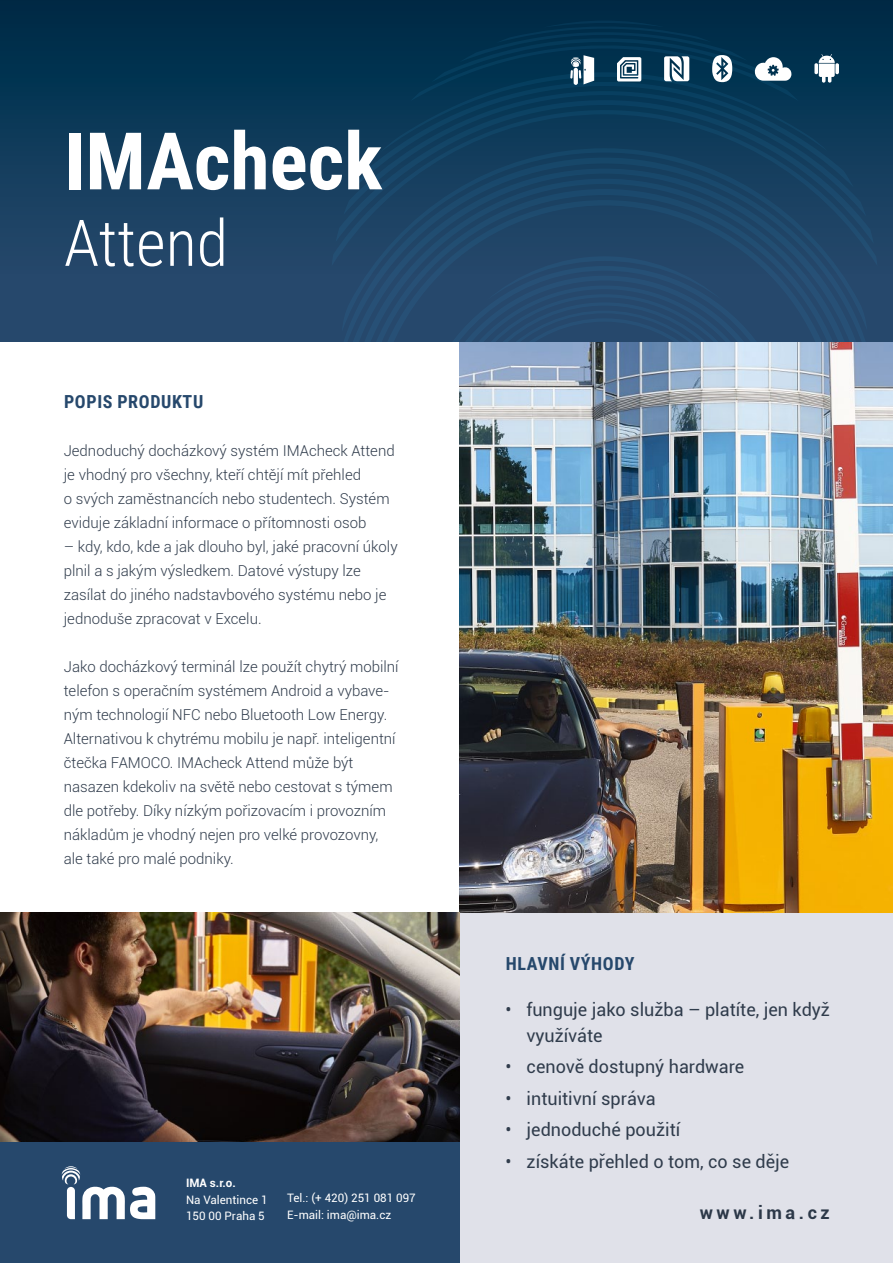
<style>
.page{position:relative;width:893px;height:1263px;background:#fff}
.page>*{position:absolute;margin:0;border:0;box-sizing:border-box;transform-origin:0 0}
.t1{font:700 79.5px "Roboto Condensed";color:#fff}
.t2{font:300 64.5px "Roboto Condensed";color:#fff}
.t3{font:18px/25.5px "Roboto";color:#303c4c}
.t4{font:700 18px "Roboto Condensed";letter-spacing:.035em;color:#26486c}
.t5{font:700 18px "Roboto";letter-spacing:.2em;color:#2c3848}
.t6{font:300 15px/24px "Roboto";color:#303c4c}
.t7{font:11.7px/16.5px "Roboto";color:#fff}
.t8{font:700 11.7px "Roboto";color:#fff}
</style>
<div class="page">
<div style="left:0;top:0;width:893px;height:366px;background:linear-gradient(to bottom,#002c47,#305075)"></div>
<svg style="left:332px;top:91px;width:545px;height:175px;background:#0f3b5b"></svg>
<svg style="left:342px;top:332px;width:525px;height:10px;background:#264a6e"></svg>
<svg style="left:342px;top:148px;width:525px;height:184px;background:#1f4669"></svg>
<div style="left:0;top:342px;width:459px;height:774px;background:#fff"></div>
<div style="left:459px;top:912px;width:434px;height:351px;background:#e0e1e9"></div>
<img style="left:459px;top:342px;width:434px;height:570px">
<img style="left:0;top:912px;width:459px;height:231px">
<div style="left:0;top:1143px;width:459px;height:120px;background:#26486c"></div>
<svg style="left:835px;top:63px;width:4px;height:11px"></svg>
<svg style="left:380px;top:21px;width:455px;height:131px;background:#123f5c"></svg>
<svg style="left:62px;top:1166px;width:93px;height:53px"></svg>
<h1 class="t1" style="left:64px;top:105px;width:320px">IMACHECK</h1>
<h2 class="t2" style="left:64px;top:198px;width:166px">Attend</h2>
<p class="t4" style="left:64px;top:389px;width:141px">POPIS PRODUKTU</p>
<p class="t6" style="left:64px;top:438px;width:332px">Jednoduchý docházkový systém IMAcheck Attend je vhodný pro všechny, kteří chtějí mít přehled<br>o svých zaměstnancích nebo studentech. Systém eviduje základní informace o přítomnosti osob</p>
<p class="t6" style="left:64px;top:534px;width:335px">– kdy, kdo, kde a jak dlouho byl, jaké pracovní úkoly plnil a s jakým výsledkem. Datové výstupy lze zasílat do jiného nadstavbového systému nebo je jednoduše zpracovat v Excelu.</p>
<p class="t6" style="left:64px;top:654px;width:336px">Jako docházkový terminál lze použít chytrý mobilní telefon s operačním systémem Android a vybave&shy;ným technologií NFC nebo Bluetooth Low Energy.<br>Alternativou k chytrému mobilu je např. inteligentní čtečka FAMOCO. IMAcheck Attend může být nasazen kdekoliv na světě nebo cestovat s týmem dle potřeby. Díky nízkým pořizovacím i provozním nákladům je vhodný nejen pro velké provozovny, ale také pro malé podniky.</p>
<p class="t8" style="left:186px;top:1175px;width:51px">IMA s.r.o.</p>
<p class="t7" style="left:186px;top:1191px;width:83px">Na Valentince 1<br>150 00 Praha 5</p>
<p class="t7" style="left:287px;top:1189px;width:130px">Tel.: (+ 420) 251 081 097<br>E-mail: ima@ima.cz</p>
<p class="t4" style="left:506px;top:951px;width:130px">HLAVNÍ VÝHODY</p>
<p class="t3" style="left:526px;top:996px;width:305px;text-indent:-21px">• funguje jako služba – platíte, jen když využíváte</p>
<p class="t3" style="left:505px;top:1053px;width:240px">• cenově dostupný hardware</p>
<p class="t3" style="left:505px;top:1085px;width:152px">• intuitivní správa</p>
<p class="t3" style="left:505px;top:1116px;width:176px">• jednoduché použití</p>
<p class="t3" style="left:505px;top:1148px;width:285px">• získáte přehled o tom, co se děje</p>
<p class="t5" style="left:700px;top:1200px;width:132px">www.ima.cz</p>
</div>
